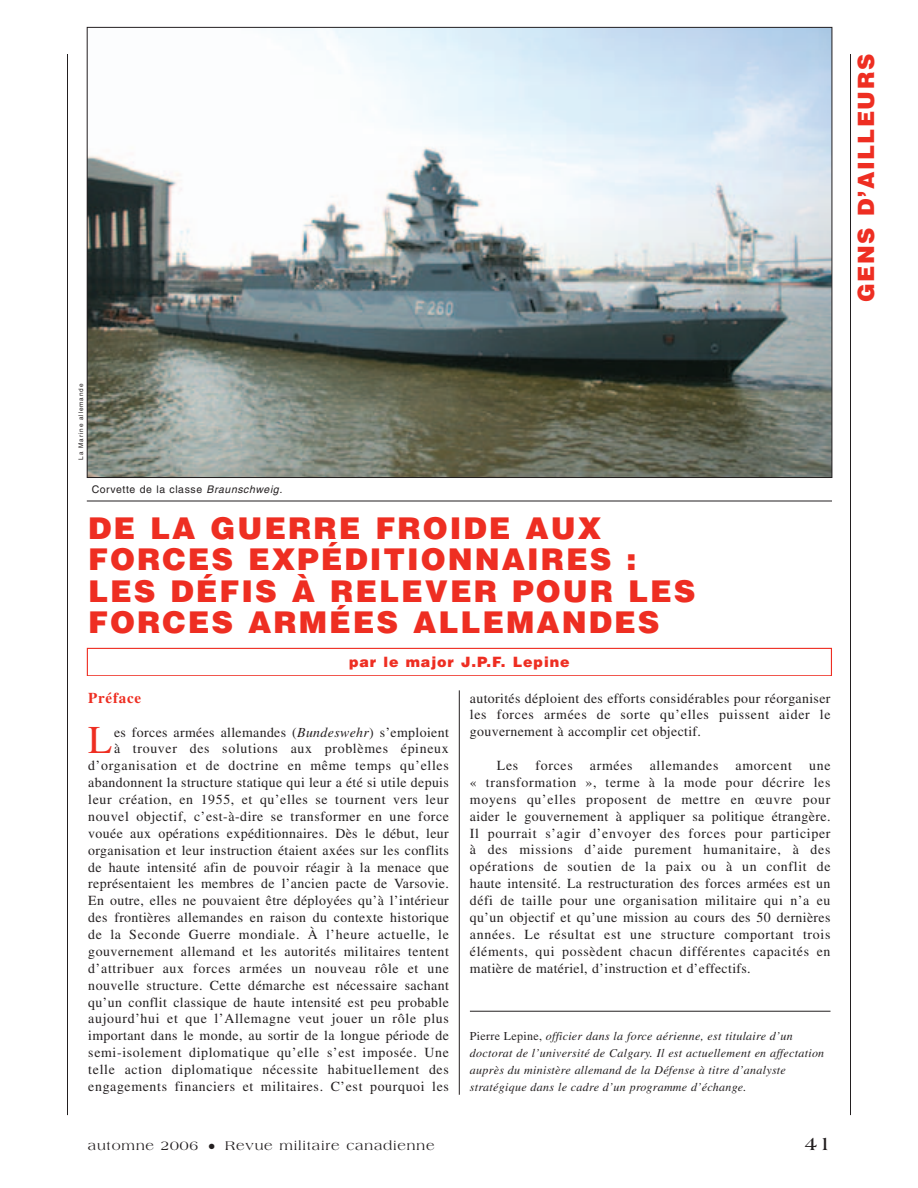
<style>
.page{position:relative;width:918px;height:1188px;background:#fff}
.page>*{position:absolute;margin:0;border:0;box-sizing:border-box;transform-origin:0 0}
.t1{font:39.3px "Times";color:#ee2e22}
.t2{font:900 30px/31.5px "Helvetica";letter-spacing:.065em;color:#ee2e22}
.t3{font:900 22.5px "Helvetica";letter-spacing:.065em;color:#ee2e22}
.t4{font:700 19.5px "Americana";color:#231f20}
.t5{font:700 15px "Times";letter-spacing:.05em;color:#ee2e22}
.t6{font:900 14.25px "Helvetica";letter-spacing:.065em;color:#ee2e22}
.t7{font:13.8px/16.8px "Times";letter-spacing:.03em;color:#231f20;text-align:justify}
.t8{font:13.5px "Americana";letter-spacing:.065em;color:#231f20}
.t9{font:italic 12px/17px "Times";letter-spacing:.025em;color:#231f20}
.t10{font:10.5px "Helvetica";letter-spacing:.055em;color:#231f20}
.t11{font:6.3px "Helvetica";letter-spacing:.14em;color:#231f20}
.s1{font-style:italic}
.s2{font-style:normal}
</style>
<div class="page">
<hr style="left:850px;top:54px;width:1px;height:1061px;background:#231f20">
<hr style="left:67px;top:54px;width:1px;height:1061px;background:#231f20">
<hr style="left:459px;top:690px;width:1px;height:405px;background:#231f20">
<hr style="left:470px;top:1011px;width:361px;height:1px;background:#231f20">
<div style="left:87px;top:648px;width:745px;height:28px;border:1px solid #ee2e22"></div>
<img style="left:89px;top:29px;width:741px;height:447px">
<hr style="left:87px;top:501px;width:745px;height:1px;background:#231f20">
<h3 class="t3" style="left:858px;top:302px;width:249px;rotate:-90deg">GENS D’AILLEURS</h3>
<p class="t11" style="left:79px;top:460px;width:77px;rotate:-90deg">La Marine allemande</p>
<p class="t10" style="left:92px;top:485px;width:194px">Corvette de la classe <span class="s1">Braunschweig.</span></p>
<h2 class="t2" style="left:88px;top:515px;width:609px">DE LA GUERRE FROIDE AUX<br>FORCES EXPÉDITIONNAIRES :<br>LES DÉFIS À RELEVER POUR LES<br>FORCES ARMÉES ALLEMANDES</h2>
<p class="t6" style="left:349px;top:656px;width:222px">par le major J.P.F. Lepine</p>
<p class="t5" style="left:88px;top:692px;width:54px">Préface</p>
<h1 class="t1" style="left:88px;top:726px;width:26px">L</h1>
<p class="t7" style="left:88px;top:725px;width:362px;text-align:right">es forces armées allemandes (<span class="s1">Bundeswehr</span>) s’emploient<br>à trouver des solutions aux problèmes épineux d’organisation et de doctrine en même temps qu’elles abandonnent la structure statique qui leur a été si utile depuis leur création, en 1955, et qu’elles se tournent vers leur nouvel objectif, c’est-à-dire se transformer en une force vouée aux opérations expéditionnaires. Dès le début, leur organisation et leur instruction étaient axées sur les conflits de haute intensité afin de pouvoir réagir à la menace que représentaient les membres de l’ancien pacte de Varsovie.<br>En outre, elles ne pouvaient être déployées qu’à l’intérieur des frontières allemandes en raison du contexte historique de la Seconde Guerre mondiale. À l’heure actuelle, le gouvernement allemand et les autorités militaires tentent d’attribuer aux forces armées un nouveau rôle et une nouvelle structure. Cette démarche est nécessaire sachant qu’un conflit classique de haute intensité est peu probable aujourd’hui et que l’Allemagne veut jouer un rôle plus important dans le monde, au sortir de la longue période de semi-isolement diplomatique qu’elle s’est imposée. Une telle action diplomatique nécessite habituellement des engagements financiers et militaires. C’est pourquoi les</p>
<p class="t7" style="left:470px;top:691px;width:362px">autorités déploient des efforts considérables pour réorganiser les forces armées de sorte qu’elles puissent aider le gouvernement à accomplir cet objectif.</p>
<p class="t7" style="left:470px;top:758px;width:362px;text-indent:27px">Les forces armées allemandes amorcent une « transformation », terme à la mode pour décrire les moyens qu’elles proposent de mettre en œuvre pour aider le gouvernement à appliquer sa politique étrangère.<br>Il pourrait s’agir d’envoyer des forces pour participer à des missions d’aide purement humanitaire, à des opérations de soutien de la paix ou à un conflit de haute intensité. La restructuration des forces armées est un défi de taille pour une organisation militaire qui n’a eu qu’un objectif et qu’une mission au cours des 50 dernières années. Le résultat est une structure comportant trois éléments, qui possèdent chacun différentes capacités en matière de matériel, d’instruction et d’effectifs.</p>
<p class="t9" style="left:470px;top:1029px;width:356px"><span class="s2">Pierre Lepine,</span> officier dans la force aérienne, est titulaire d’un doctorat de l’université de Calgary. Il est actuellement en affectation auprès du ministère allemand de la Défense à titre d’analyste stratégique dans le cadre d’un programme d’échange.</p>
<p class="t8" style="left:88px;top:1140px;width:348px">automne 2006 ● Revue militaire canadienne</p>
<h3 class="t4" style="left:805px;top:1135px;width:28px">41</h3>
</div>
